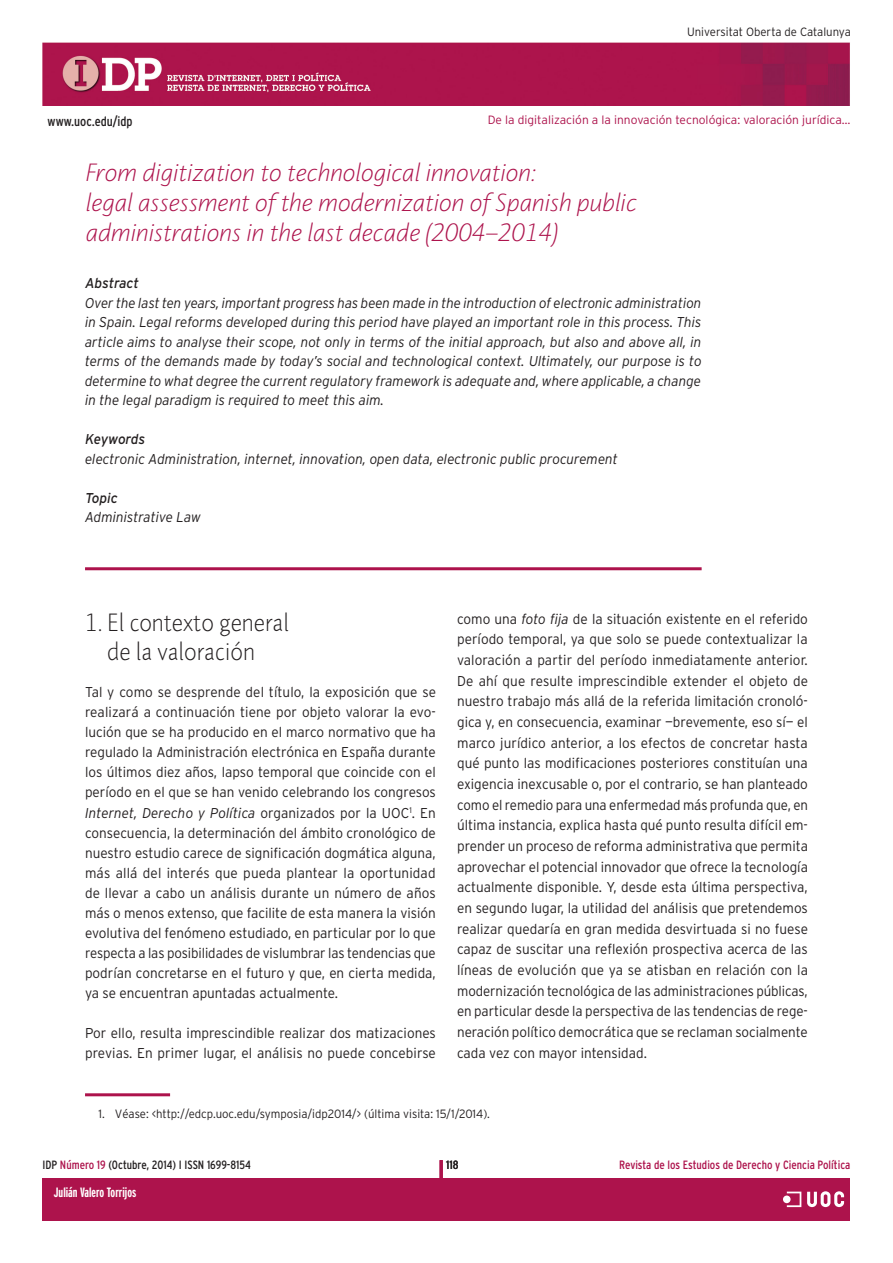
<style>
.page{position:relative;width:893px;height:1263px;background:#fff}
.page>*{position:absolute;margin:0;border:0;box-sizing:border-box;transform-origin:0 0}
.TITOL_ARTICLE{font:italic 300 24px/30px "Pragma ND";color:#ad134c}
._1TITOLTEXTGENERAL{font:300 24px/29px "Pragma ND";color:#231f20;text-align:center;scale:.95 1}
.TEXTGENERAL{font:300 14.25px/20.7px "Interstate";color:#231f20;text-align:justify;scale:.95 1}
.TEXTGENERAL-2{font:italic 300 14.25px/19.5px "Interstate";color:#231f20;text-align:justify;scale:.94 1}
.TEXTGENERAL-3{font:italic 300 14.25px "Interstate";color:#231f20;scale:.95 1}
.TEXTGENERAL-4{font:italic 14.25px "Interstate";color:#231f20;scale:.95 1}
.TEXTGENERAL-5{font:italic 14.25px "Interstate";letter-spacing:-.02em;color:#231f20;scale:.95 1}
.t1{font:700 extra-condensed 13.5px "Interstate";color:#fff}
.t2{font:condensed 13.5px "Interstate";color:#231f20}
.notaprimeraambfilet{font:300 12px "Interstate";color:#231f20;scale:.95 1}
.t3{font:300 12px "Interstate";color:#ad134c}
.t4{font:condensed 12px "Interstate";color:#ad134c}
.t5{font:condensed 12px "Interstate";color:#231f20}
.TEXTSUMARI{font:300 12px "Interstate";color:#231f20;scale:.95 1}
.t6{font:700 extra-condensed 12px "Interstate";color:#fff}
.s1{font-style:italic}
.s2{color:#ad134c}
</style>
<div class="page">
<img style="left:43px;top:43px;width:807px;height:63px">
<div style="left:43px;top:1178px;width:807px;height:42px;background:#ad134c"></div>
<div style="left:783px;top:1195px;width:8px;height:8px;background:#fff;border-radius:50%"></div>
<svg style="left:787px;top:1191px;width:57px;height:17px"></svg>
<hr style="left:440px;top:1160px;width:3px;height:44px;background:#ad134c">
<hr style="left:85px;top:1093px;width:85px;height:3px;background:#ad134c">
<hr style="left:85px;top:567px;width:617px;height:3px;background:#ad134c">
<p class="t2" style="left:48px;top:113px;width:87px">www.uoc.edu/idp</p>
<p class="TEXTSUMARI" style="left:687px;top:25px;width:174px">Universitat Oberta de Catalunya</p>
<p class="t3" style="left:488px;top:113px;width:364px">De la digitalización a la innovación tecnológica: valoración jurídica…</p>
<p class="TITOL_ARTICLE" style="left:85px;top:157px;width:553px">From digitization to technological innovation:<br>legal assessment of the modernization of Spanish public administrations in the last decade (2004–2014)</p>
<p class="TEXTGENERAL-4" style="left:85px;top:275px;width:58px">Abstract</p>
<p class="TEXTGENERAL-2" style="left:85px;top:293px;width:657px">Over the last ten years, important progress has been made in the introduction of electronic administration in Spain. Legal reforms developed during this period have played an important role in this process. This article aims to analyse their scope, not only in terms of the initial approach, but also and above all, in terms of the demands made by today’s social and technological context. Ultimately, our purpose is to determine to what degree the current regulatory framework is adequate and, where applicable, a change in the legal paradigm is required to meet this aim.</p>
<p class="TEXTGENERAL-5" style="left:85px;top:431px;width:65px">Keywords</p>
<p class="TEXTGENERAL-3" style="left:85px;top:450px;width:562px">electronic Administration, internet, innovation, open data, electronic public procurement</p>
<p class="TEXTGENERAL-4" style="left:85px;top:490px;width:36px">Topic</p>
<p class="TEXTGENERAL-3" style="left:85px;top:509px;width:124px">Administrative Law</p>
<p class="_1TITOLTEXTGENERAL" style="left:85px;top:608px;width:216px">1. El contexto general de la valoración</p>
<p class="TEXTGENERAL" style="left:85px;top:682px;width:371px;line-height:20px">Tal y como se desprende del título, la exposición que se realizará a continuación tiene por objeto valorar la evo&shy;lución que se ha producido en el marco normativo que ha regulado la Administración electrónica en España durante los últimos diez años, lapso temporal que coincide con el período en el que se han venido celebrando los congresos <span class="s1">Internet, Derecho y Política</span> organizados por la UOC<sup>1</sup>. En consecuencia, la determinación del ámbito cronológico de nuestro estudio carece de significación dogmática alguna, más allá del interés que pueda plantear la oportunidad de llevar a cabo un análisis durante un número de años más o menos extenso, que facilite de esta manera la visión evolutiva del fenómeno estudiado, en particular por lo que respecta a las posibilidades de vislumbrar las tendencias que podrían concretarse en el futuro y que, en cierta medida, ya se encuentran apuntadas actualmente.</p>
<p class="TEXTGENERAL" style="left:85px;top:1023px;width:371px;line-height:20px">Por ello, resulta imprescindible realizar dos matizaciones previas. En primer lugar, el análisis no puede concebirse</p>
<p class="TEXTGENERAL" style="left:457px;top:608px;width:371px">como una <span class="s1">foto fija</span> de la situación existente en el referido período temporal, ya que solo se puede contextualizar la valoración a partir del período inmediatamente anterior.<br>De ahí que resulte imprescindible extender el objeto de nuestro trabajo más allá de la referida limitación cronoló&shy;gica y, en consecuencia, examinar —brevemente, eso sí— el marco jurídico anterior, a los efectos de concretar hasta qué punto las modificaciones posteriores constituían una exigencia inexcusable o, por el contrario, se han planteado como el remedio para una enfermedad más profunda que, en última instancia, explica hasta qué punto resulta difícil em&shy;prender un proceso de reforma administrativa que permita aprovechar el potencial innovador que ofrece la tecnología actualmente disponible. Y, desde esta última perspectiva, en segundo lugar, la utilidad del análisis que pretendemos realizar quedaría en gran medida desvirtuada si no fuese capaz de suscitar una reflexión prospectiva acerca de las líneas de evolución que ya se atisban en relación con la modernización tecnológica de las administraciones públicas, en particular desde la perspectiva de las tendencias de rege&shy;neración político democrática que se reclaman socialmente cada vez con mayor intensidad.</p>
<p class="notaprimeraambfilet" style="left:98px;top:1106px;width:414px">1. Véase: &lt;http://edcp.uoc.edu/symposia/idp2014/&gt; (última visita: 15/1/2014).</p>
<p class="t5" style="left:446px;top:1158px;width:14px">118</p>
<p class="t5" style="left:43px;top:1158px;width:210px">IDP <span class="s2">Número 19</span> (Octubre, 2014) I ISSN 1699-8154</p>
<p class="t4" style="left:619px;top:1158px;width:233px">Revista de los Estudios de Derecho y Ciencia Política</p>
<p class="t1" style="left:59px;top:1185px;width:62px">ose R. Agustina</p>
<p class="t1" style="left:54px;top:1185px;width:84px">Julián Valero Torrijos</p>
<p class="t6" style="left:54px;top:1185px;width:31px">Eloi Puig</p>
<p class="t6" style="left:59px;top:1185px;width:31px">Eloi Puig</p>
</div>
